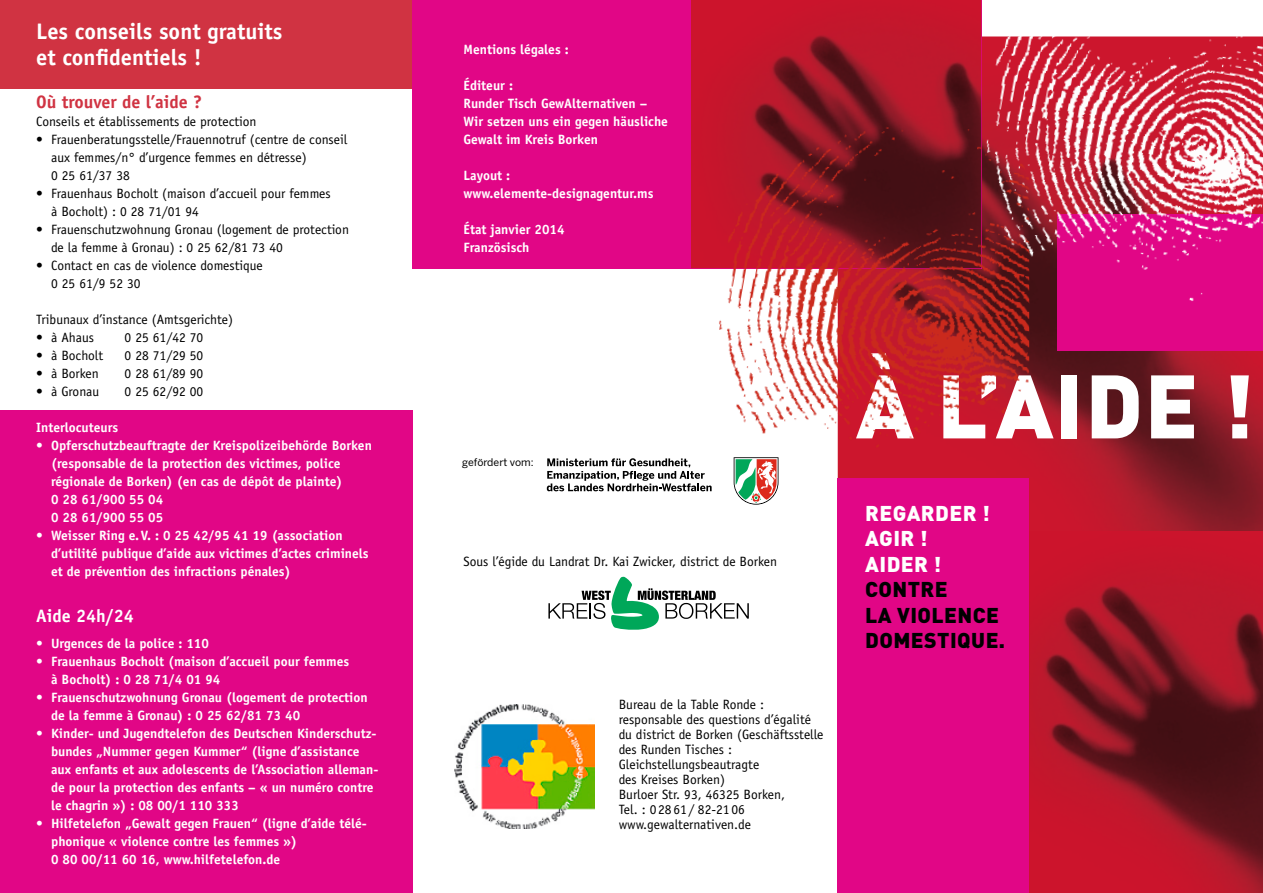
<style>
.page{position:relative;width:1263px;height:893px;background:#fff}
.page>*{position:absolute;margin:0;border:0;box-sizing:border-box;transform-origin:0 0}
.t1{font:900 88.5px "DIN";color:#fff}
.t2{font:700 22.5px/25.5px "Officina Sans Std";color:#fff}
.t3{font:900 21.15px "DIN";letter-spacing:.02em;color:#000}
.t4{font:900 21.15px "DIN";letter-spacing:.02em;color:#fff}
.t5{font:700 18px "Officina Sans Std";color:#d03342}
.t6{font:700 18px "Officina Sans Std";color:#fff}
.t7{font:700 13.5px/18px "Officina Sans Std";color:#fff}
.t8{font:13.5px/15px "Officina Sans Std";color:#000}
.t9{font:10.5px "Benton Sans";color:#000}
</style>
<div class="page">
<img style="left:838px;top:301px;width:425px;height:230px">
<div style="left:0;top:0;width:446px;height:89px;background:#d03342"></div>
<div style="left:0;top:410px;width:412px;height:483px;background:#e10686"></div>
<img style="left:454px;top:704px;width:141px;height:125px">
<svg style="left:734px;top:457px;width:44px;height:48px"></svg>
<svg style="left:547px;top:458px;width:165px;height:33px"></svg>
<svg style="left:548px;top:577px;width:201px;height:53px"></svg>
<img style="left:1029px;top:531px;width:234px;height:362px">
<img style="left:691px;top:0;width:267px;height:107px">
<div style="left:412px;top:0;width:279px;height:268px;background:#e10686"></div>
<div style="left:1057px;top:214px;width:206px;height:137px;background:#e10686"></div>
<div style="left:838px;top:478px;width:191px;height:415px;background:#e10686"></div>
<img style="left:958px;top:0;width:305px;height:301px">
<img style="left:690px;top:107px;width:339px;height:344px">
<p class="t2" style="left:36px;top:18px;width:248px">Les conseils sont gratuits et confidentiels !</p>
<p class="t5" style="left:36px;top:91px;width:168px">Où trouver de l’aide ?</p>
<p class="t8" style="left:36px;top:114px;width:222px">Conseils et établissements de protection</p>
<p class="t8" style="left:51px;top:130px;width:298px;line-height:18px;text-indent:-15px">• Frauenberatungsstelle/Frauennotruf (centre de conseil aux femmes/n° d’urgence femmes en détresse)</p>
<p class="t8" style="left:51px;top:168px;width:80px">0 25 61/37 38</p>
<p class="t8" style="left:51px;top:184px;width:281px;line-height:18px;text-indent:-15px">• Frauenhaus Bocholt (maison d’accueil pour femmes à Bocholt) : 0 28 71/01 94</p>
<p class="t8" style="left:51px;top:220px;width:299px;line-height:18px;text-indent:-15px">• Frauenschutzwohnung Gronau (logement de protection de la femme à Gronau) : 0 25 62/81 73 40</p>
<p class="t8" style="left:36px;top:258px;width:228px">• Contact en cas de violence domestique</p>
<p class="t8" style="left:51px;top:276px;width:91px">0 25 61/9 52 30</p>
<p class="t8" style="left:36px;top:312px;width:198px">Tribunaux d’instance (Amtsgerichte)</p>
<p class="t8" style="left:36px;top:330px;width:60px">• à Ahaus</p>
<p class="t8" style="left:125px;top:330px;width:80px">0 25 61/42 70</p>
<p class="t8" style="left:36px;top:348px;width:69px">• à Bocholt</p>
<p class="t8" style="left:125px;top:348px;width:80px">0 28 71/29 50</p>
<p class="t8" style="left:36px;top:366px;width:64px">• à Borken</p>
<p class="t8" style="left:125px;top:366px;width:80px">0 28 61/89 90</p>
<p class="t8" style="left:36px;top:384px;width:65px">• à Gronau</p>
<p class="t8" style="left:125px;top:384px;width:80px">0 25 62/92 00</p>
<p class="t7" style="left:36px;top:418px;width:83px">Interlocuteurs</p>
<p class="t7" style="left:51px;top:436px;width:322px;text-indent:-15px">• Opferschutzbeauftragte der Kreispolizeibehörde Borken (responsable de la protection des victimes, police régionale de Borken) (en cas de dépôt de plainte)<br>0 28 61/900 55 04<br>0 28 61/900 55 05</p>
<p class="t7" style="left:51px;top:526px;width:319px;text-indent:-15px">• Weisser Ring e.V. : 0 25 42/95 41 19 (association d’utilité publique d’aide aux victimes d’actes criminels et de prévention des infractions pénales)</p>
<p class="t6" style="left:36px;top:604px;width:99px">Aide 24h/24</p>
<p class="t7" style="left:36px;top:634px;width:174px">• Urgences de la police : 110</p>
<p class="t7" style="left:51px;top:652px;width:299px;text-indent:-15px">• Frauenhaus Bocholt (maison d’accueil pour femmes à Bocholt) : 0 28 71/4 01 94</p>
<p class="t7" style="left:51px;top:688px;width:318px;text-indent:-15px">• Frauenschutzwohnung Gronau (logement de protection de la femme à Gronau) : 0 25 62/81 73 40</p>
<p class="t7" style="left:51px;top:724px;width:329px;text-indent:-15px">• Kinder- und Jugendtelefon des Deutschen Kinderschutz&shy;bundes „Nummer gegen Kummer“ (ligne d’assistance aux enfants et aux adolescents de l’Association alleman&shy;de pour la protection des enfants – « un numéro contre le chagrin ») : 08 00/1 110 333</p>
<p class="t7" style="left:51px;top:814px;width:317px;text-indent:-15px">• Hilfetelefon „Gewalt gegen Frauen“ (ligne d’aide télé&shy;phonique « violence contre les femmes »)<br>0 80 00/11 60 16, www.hilfetelefon.de</p>
<p class="t7" style="left:463px;top:40px;width:107px">Mentions légales :</p>
<p class="t7" style="left:463px;top:76px;width:51px">Éditeur :</p>
<p class="t7" style="left:463px;top:94px;width:206px">Runder Tisch GewAlternativen –<br>Wir setzen uns ein gegen häusliche<br>Gewalt im Kreis Borken</p>
<p class="t7" style="left:463px;top:166px;width:48px">Layout :</p>
<p class="t7" style="left:463px;top:184px;width:192px">www.elemente-designagentur.ms</p>
<p class="t7" style="left:463px;top:220px;width:102px">État janvier 2014</p>
<p class="t7" style="left:463px;top:238px;width:68px">Französisch</p>
<p class="t9" style="left:462px;top:456px;width:73px">gefördert vom:</p>
<p class="t8" style="left:463px;top:554px;width:315px">Sous l’égide du Landrat Dr. Kai Zwicker, district de Borken</p>
<p class="t8" style="left:619px;top:697px;width:147px">Bureau de la Table Ronde :</p>
<p class="t8" style="left:619px;top:712px;width:206px">responsable des questions d’égalité du district de Borken (Geschäftsstelle des Runden Tisches :</p>
<p class="t8" style="left:619px;top:757px;width:142px">Gleichstellungsbeautragte</p>
<p class="t8" style="left:619px;top:772px;width:168px">des Kreises Borken)<br>Burloer Str. 93, 46325 Borken,<br>Tel. : 02861/ 82-21 06</p>
<p class="t8" style="left:619px;top:817px;width:134px">www.gewalternativen.de</p>
<p class="t1" style="left:856px;top:347px;width:400px">À L’AIDE !</p>
<p class="t4" style="left:865px;top:499px;width:126px">REGARDER !</p>
<p class="t4" style="left:865px;top:525px;width:64px">AGIR !</p>
<p class="t4" style="left:865px;top:550px;width:78px">AIDER !</p>
<p class="t3" style="left:865px;top:575px;width:84px">CONTRE</p>
<p class="t3" style="left:865px;top:601px;width:135px">LA VIOLENCE</p>
<p class="t3" style="left:865px;top:626px;width:141px">DOMESTIQUE.</p>
</div>
